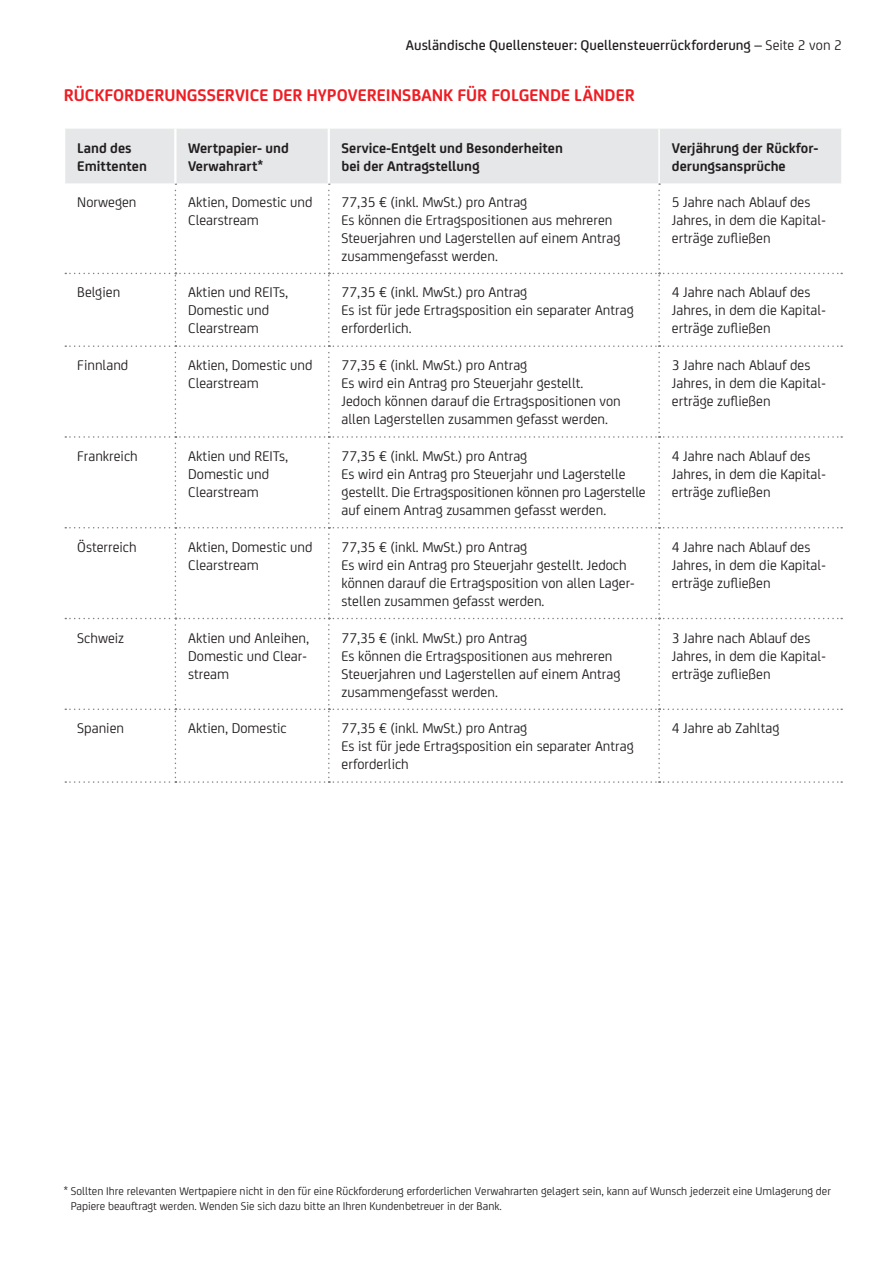
<style>
.page{position:relative;width:893px;height:1263px;background:#fff}
.page>*{position:absolute;margin:0;border:0;box-sizing:border-box;transform-origin:0 0}
.Kategorie{font:700 18px "Uni Credit";color:#ee1d23}
.copy{font:15px/18px "Uni Credit";color:#231f20}
.TH{font:700 15px/18px "Uni Credit";color:#231f20}
.t1{font:500 15px "Uni Credit";letter-spacing:.005em;color:#231f20}
.Boxtext_fett{font:12px/15px "Uni Credit";color:#231f20}
.s1{font-weight:400}
</style>
<div class="page">
<svg style="left:65px;top:129px;width:777px;height:654px"></svg>
<p class="t1" style="left:406px;top:34px;width:437px">Ausländische Quellensteuer: Quellensteuerrückforderung <span class="s1">– Seite 2 von 2</span></p>
<p class="Kategorie" style="left:64px;top:81px;width:572px">RÜCKFORDERUNGSSERVICE DER HYPOVEREINSBANK FÜR FOLGENDE LÄNDER</p>
<p class="TH" style="left:77px;top:138px;width:71px">Land des<br>Emittenten</p>
<p class="TH" style="left:188px;top:138px;width:102px">Wertpapier- und<br>Verwahrart*</p>
<p class="TH" style="left:342px;top:138px;width:223px">Service-Entgelt und Besonderheiten</p>
<p class="TH" style="left:342px;top:156px;width:140px">bei der Antragstellung</p>
<p class="TH" style="left:672px;top:138px;width:148px">Verjährung der Rückfor&shy;derungsansprüche</p>
<p class="copy" style="left:77px;top:192px;width:61px">Norwegen</p>
<p class="copy" style="left:188px;top:192px;width:126px">Aktien, Domestic und<br>Clearstream</p>
<p class="copy" style="left:342px;top:192px;width:280px">77,35 € (inkl. MwSt.) pro Antrag<br>Es können die Ertragspositionen aus mehreren Steuerjahren und Lagerstellen auf einem Antrag zusammengefasst werden.</p>
<p class="copy" style="left:672px;top:192px;width:155px">5 Jahre nach Ablauf des<br>Jahres, in dem die Kapital&shy;erträge zufließen</p>
<p class="copy" style="left:77px;top:283px;width:44px">Belgien</p>
<p class="copy" style="left:188px;top:283px;width:101px">Aktien und REITs,<br>Domestic und<br>Clearstream</p>
<p class="copy" style="left:342px;top:283px;width:294px">77,35 € (inkl. MwSt.) pro Antrag<br>Es ist für jede Ertragsposition ein separater Antrag erforderlich.</p>
<p class="copy" style="left:672px;top:283px;width:155px">4 Jahre nach Ablauf des<br>Jahres, in dem die Kapital&shy;erträge zufließen</p>
<p class="copy" style="left:77px;top:355px;width:53px">Finnland</p>
<p class="copy" style="left:188px;top:355px;width:126px">Aktien, Domestic und<br>Clearstream</p>
<p class="copy" style="left:342px;top:355px;width:281px">77,35 € (inkl. MwSt.) pro Antrag<br>Es wird ein Antrag pro Steuerjahr gestellt.<br>Jedoch können darauf die Ertragspositionen von allen Lagerstellen zusammen gefasst werden.</p>
<p class="copy" style="left:672px;top:355px;width:155px">3 Jahre nach Ablauf des<br>Jahres, in dem die Kapital&shy;erträge zufließen</p>
<p class="copy" style="left:77px;top:446px;width:62px">Frankreich</p>
<p class="copy" style="left:188px;top:446px;width:101px">Aktien und REITs,<br>Domestic und<br>Clearstream</p>
<p class="copy" style="left:342px;top:446px;width:306px">77,35 € (inkl. MwSt.) pro Antrag<br>Es wird ein Antrag pro Steuerjahr und Lagerstelle gestellt. Die Ertragspositionen können pro Lagerstelle auf einem Antrag zusammen gefasst werden.</p>
<p class="copy" style="left:672px;top:446px;width:155px">4 Jahre nach Ablauf des<br>Jahres, in dem die Kapital&shy;erträge zufließen</p>
<p class="copy" style="left:77px;top:537px;width:61px">Österreich</p>
<p class="copy" style="left:188px;top:537px;width:126px">Aktien, Domestic und<br>Clearstream</p>
<p class="copy" style="left:342px;top:537px;width:295px">77,35 € (inkl. MwSt.) pro Antrag<br>Es wird ein Antrag pro Steuerjahr gestellt. Jedoch können darauf die Ertragsposition von allen Lager&shy;stellen zusammen gefasst werden.</p>
<p class="copy" style="left:672px;top:537px;width:155px">4 Jahre nach Ablauf des<br>Jahres, in dem die Kapital&shy;erträge zufließen</p>
<p class="copy" style="left:77px;top:628px;width:48px">Schweiz</p>
<p class="copy" style="left:188px;top:628px;width:122px">Aktien und Anleihen,<br>Domestic und Clear&shy;stream</p>
<p class="copy" style="left:342px;top:628px;width:280px">77,35 € (inkl. MwSt.) pro Antrag<br>Es können die Ertragspositionen aus mehreren Steuerjahren und Lagerstellen auf einem Antrag zusammengefasst werden.</p>
<p class="copy" style="left:672px;top:628px;width:155px">3 Jahre nach Ablauf des<br>Jahres, in dem die Kapital&shy;erträge zufließen</p>
<p class="copy" style="left:77px;top:718px;width:48px">Spanien</p>
<p class="copy" style="left:188px;top:718px;width:100px">Aktien, Domestic</p>
<p class="copy" style="left:342px;top:718px;width:294px">77,35 € (inkl. MwSt.) pro Antrag<br>Es ist für jede Ertragsposition ein separater Antrag erforderlich</p>
<p class="copy" style="left:672px;top:718px;width:109px">4 Jahre ab Zahltag</p>
<p class="Boxtext_fett" style="left:71px;top:1182px;width:762px;text-indent:-7px">* Sollten Ihre relevanten Wertpapiere nicht in den für eine Rückforderung erforderlichen Verwahrarten gelagert sein, kann auf Wunsch jederzeit eine Umlagerung der<br>Papiere beauftragt werden. Wenden Sie sich dazu bitte an Ihren Kundenbetreuer in der Bank.</p>
</div>
